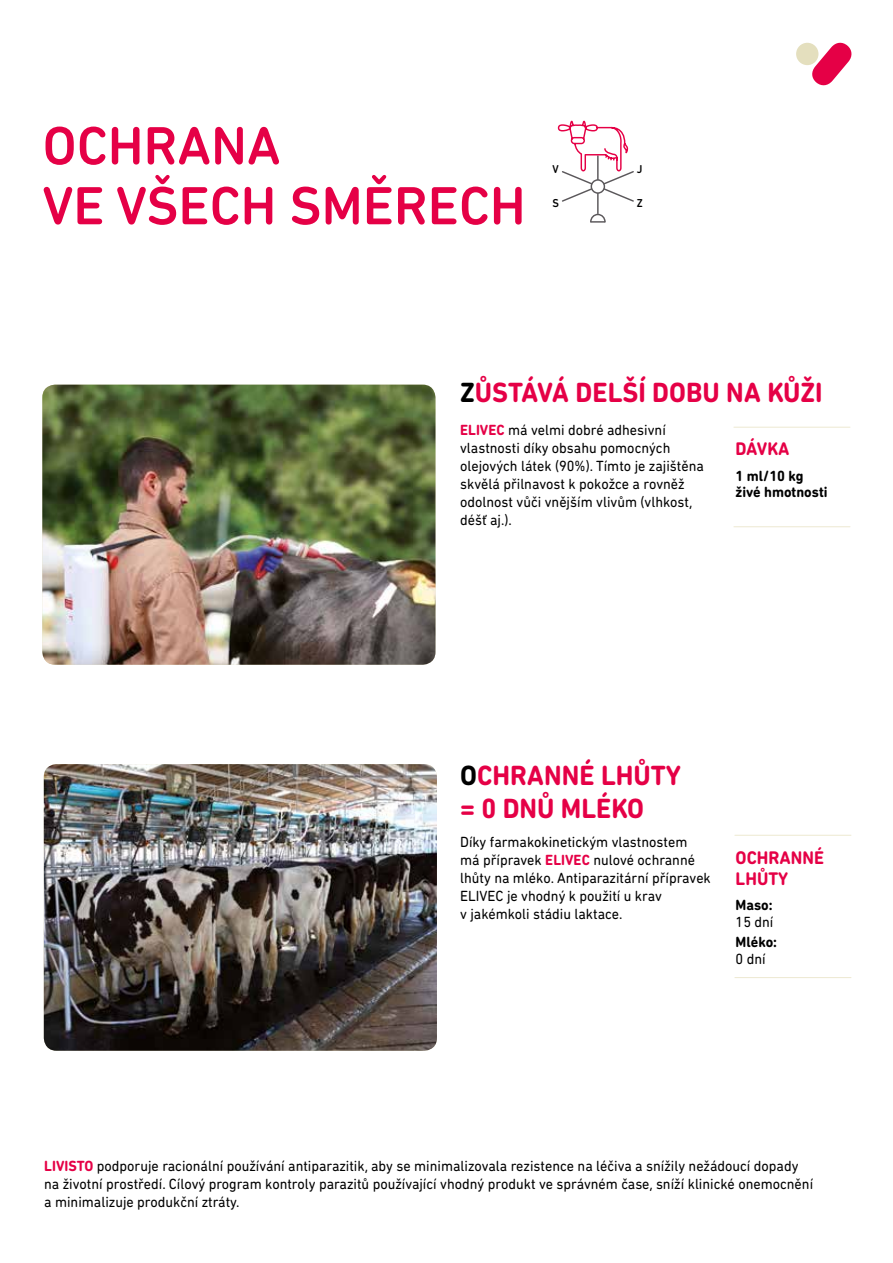
<style>
.page{position:relative;width:893px;height:1263px;background:#fff}
.page>*{position:absolute;margin:0;border:0;box-sizing:border-box;transform-origin:0 0}
.t1{font:500 54.6px/60px "DIN Next Rounded LT Pro";color:#e50046}
.t2{font:700 28.35px/33.5px "DIN Next Rounded LT Pro";color:#e50046;scale:.95 1}
.t3{font:700 18.6px/21px "DIN Next Rounded LT Pro";color:#e50046;scale:.95 1}
.t4{font:15px/18px "DIN Next Rounded LT Pro";color:#000;scale:.95 1}
.t5{font:700 15px/16.5px "DIN Next Rounded LT Pro";color:#000;scale:.95 1}
.t6{font:500 11.7px "DIN Next Rounded LT Pro";color:#000;scale:.95 1}
.s1{color:#000}
.s2{font-weight:700;color:#e50046}
</style>
<div class="page">
<svg style="left:811px;top:42px;width:41px;height:44px"></svg>
<div style="left:796px;top:43px;width:22px;height:22px;background:#e4dfbe;border-radius:50%"></div>
<svg style="left:557px;top:120px;width:77px;height:103px"></svg>
<img style="left:44px;top:764px;width:393px;height:287px">
<img style="left:42px;top:385px;width:393px;height:280px">
<hr style="left:734px;top:427px;width:116px;height:1px;background:#ede9d1">
<hr style="left:735px;top:835px;width:116px;height:1px;background:#ede9d1">
<hr style="left:734px;top:526px;width:116px;height:1px;background:#ede9d1">
<hr style="left:735px;top:977px;width:116px;height:1px;background:#ede9d1">
<div style="left:552px;top:165px;width:7px;height:9px;background:#fff"></div>
<div style="left:552px;top:198px;width:7px;height:10px;background:#fff"></div>
<h1 class="t1" style="left:43px;top:115px;width:485px">OCHRANA<br>VE VŠECH SMĚRECH</h1>
<p class="t6" style="left:552px;top:163px;width:8px">V</p>
<p class="t6" style="left:637px;top:163px;width:7px">J</p>
<p class="t6" style="left:552px;top:196px;width:8px">S</p>
<p class="t6" style="left:637px;top:196px;width:8px">Z</p>
<h2 class="t2" style="left:460px;top:375px;width:221px"><span class="s1">Z</span>ŮSTÁVÁ DELŠÍ DOBU</h2>
<h2 class="t2" style="left:726px;top:375px;width:100px">NA KŮŽI</h2>
<p class="t4" style="left:460px;top:421px;width:258px"><span class="s2">ELIVEC</span> má velmi dobré adhesivní vlastnosti díky obsahu pomocných olejových látek (90%). Tímto je zajištěna skvělá přilnavost k pokožce a rovněž odolnost vůči vnějším vlivům (vlhkost, déšť aj.).</p>
<p class="t3" style="left:736px;top:438px;width:57px">DÁVKA</p>
<p class="t5" style="left:736px;top:467px;width:98px">1 ml/10 kg živé hmotnosti</p>
<h2 class="t2" style="left:460px;top:758px;width:195px;text-indent:119px">É LHŮTY = 0 dnů mléko</h2>
<h2 class="t2" style="left:460px;top:758px;width:37px"><span class="s1">O</span>CHRANN</h2>
<p class="t4" style="left:460px;top:833px;width:265px">Díky farmakokinetickým vlastnostem<br>má přípravek <span class="s2">ELIVEC</span> nulové ochranné lhůty na mléko. Antiparazitární přípravek ELIVEC je vhodný k použití u krav<br>v jakémkoli stádiu laktace.</p>
<p class="t3" style="left:736px;top:847px;width:93px">ochranné lhůty</p>
<p class="t5" style="left:736px;top:897px;width:40px">Maso:</p>
<p class="t4" style="left:736px;top:912px;width:41px">15 dní</p>
<p class="t5" style="left:736px;top:934px;width:45px">Mléko:</p>
<p class="t4" style="left:736px;top:949px;width:33px">0 dní</p>
<p class="t4" style="left:44px;top:1157px;width:811px"><span class="s2">LIVISTO</span> podporuje racionální používání antiparazitik, aby se minimalizovala rezistence na léčiva a snížily nežádoucí dopady na životní prostředí. Cílový program kontroly parazitů používající vhodný produkt ve správném čase, sníží klinické onemocnění a minimalizuje produkční ztráty.</p>
</div>
